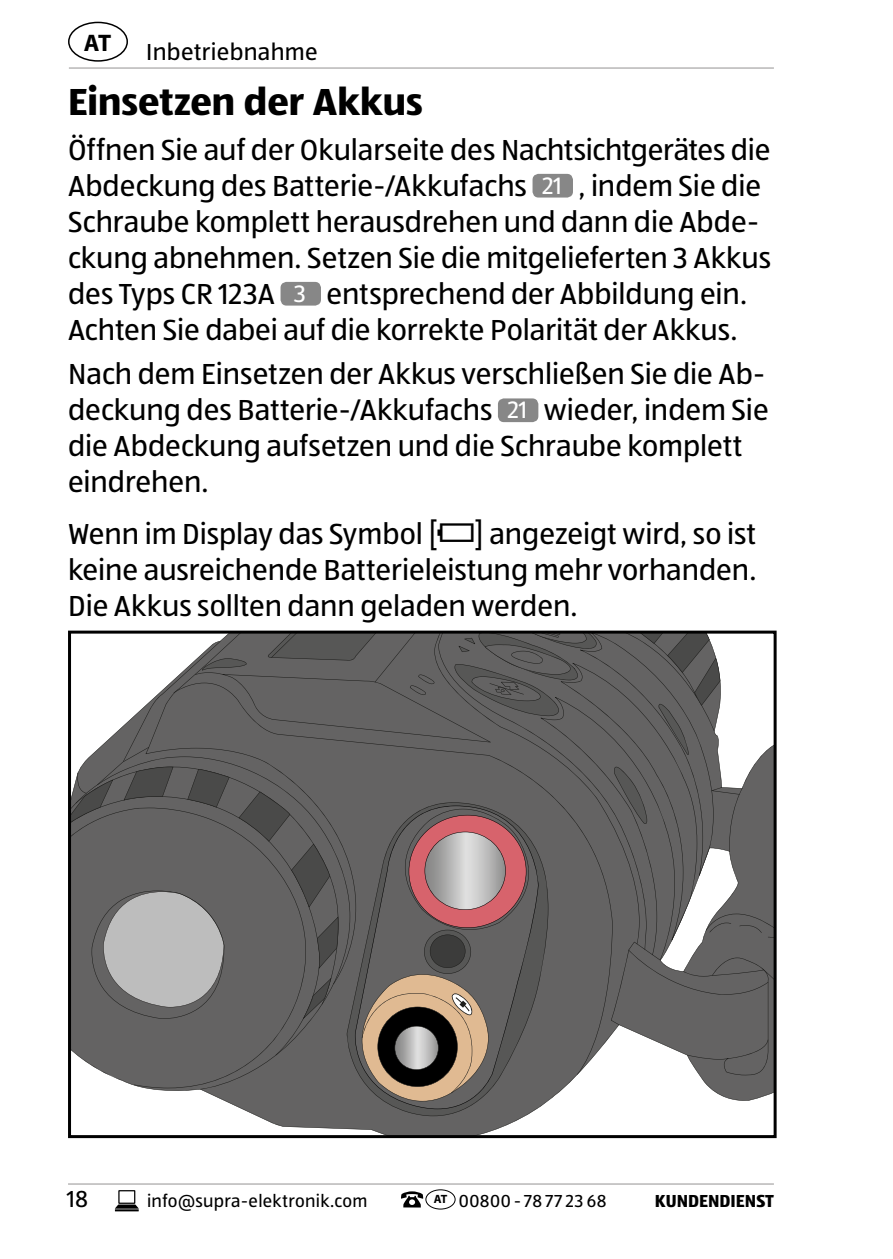
<style>
.page{position:relative;width:893px;height:1259px;background:#fff}
.page>*{position:absolute;margin:0;border:0;box-sizing:border-box;transform-origin:0 0}
.t1{font:700 39px "ALDISUEDOT";color:#000}
.t2{font:30px/36px "ALDISUEDOT";color:#000}
.t3{font:24px "ALDISUEDOT";letter-spacing:.015em;color:#000}
.t4{font:700 24px "Myriad Pro";color:#000}
.t5{font:18px "ALDISUEDOT";letter-spacing:.015em;color:#000}
.t6{font:700 18px "ALDISUEDOT";color:#000}
.t7{font:700 12px "Myriad Pro";color:#000}
.s1{font-size:24.6px;color:#fff}
.s2{font-family:"Newstd 01";font-size:36px}
</style>
<div class="page">
<div style="left:68px;top:22px;width:60px;height:40px;border:2px solid #000;border-radius:50%"></div>
<hr style="left:69px;top:67px;width:705px;height:2px;background:#b8b7b7">
<hr style="left:68px;top:1183px;width:706px;height:1px;background:#b8b7b7">
<svg style="left:401px;top:1191px;width:22px;height:16px"></svg>
<div style="left:425px;top:1189px;width:30px;height:20px;border:1px solid #000;border-radius:50%"></div>
<svg style="left:115px;top:1190px;width:24px;height:21px"></svg>
<div style="left:532px;top:174px;width:41px;height:23px;background:#878787;border-radius:6px"></div>
<div style="left:281px;top:282px;width:40px;height:23px;background:#878787;border-radius:6px"></div>
<div style="left:498px;top:398px;width:40px;height:24px;background:#878787;border-radius:6px"></div>
<svg style="left:347px;top:1121px;width:165px;height:9px"></svg>
<svg style="left:72px;top:634px;width:701px;height:487px;background:#7b7877"></svg>
<div style="left:68px;top:630px;width:709px;height:508px;border:3px solid #000"></div>
<p class="t4" style="left:84px;top:27px;width:29px">AT</p>
<p class="t3" style="left:146px;top:36px;width:173px">Inbetriebnahme</p>
<h1 class="t1" style="left:68px;top:76px;width:356px">Einsetzen der Akkus</h1>
<p class="t2" style="left:68px;top:131px;width:704px">Öffnen Sie auf der Okularseite des Nachtsichtgerätes die Abdeckung des Batterie-/Akkufachs <span class="s1">21</span> , indem Sie die Schraube komplett herausdrehen und dann die Abde&shy;ckung abnehmen. Setzen Sie die mitgelieferten 3 Akkus des Typs CR 123A <span class="s1">3</span> entsprechend der Abbildung ein.<br>Achten Sie dabei auf die korrekte Polarität der Akkus.</p>
<p class="t2" style="left:68px;top:355px;width:702px">Nach dem Einsetzen der Akkus verschließen Sie die Ab&shy;deckung des Batterie-/Akkufachs <span class="s1">21</span> wieder, indem Sie die Abdeckung aufsetzen und die Schraube komplett eindrehen.</p>
<p class="t2" style="left:68px;top:515px;width:690px;text-align:justify">Wenn im Display das Symbol [<span class="s2">m</span>] angezeigt wird, so ist keine ausreichende Batterieleistung mehr vorhanden.<br>Die Akkus sollten dann geladen werden.</p>
<p class="t3" style="left:67px;top:1183px;width:23px">18</p>
<p class="t5" style="left:147px;top:1189px;width:222px">info@supra-elektronik.com</p>
<p class="t5" style="left:459px;top:1189px;width:149px">00800 - 78 77 23 68</p>
<p class="t6" style="left:655px;top:1188px;width:121px">KUNDENDIENST</p>
<p class="t7" style="left:434px;top:1191px;width:15px">AT</p>
</div>
